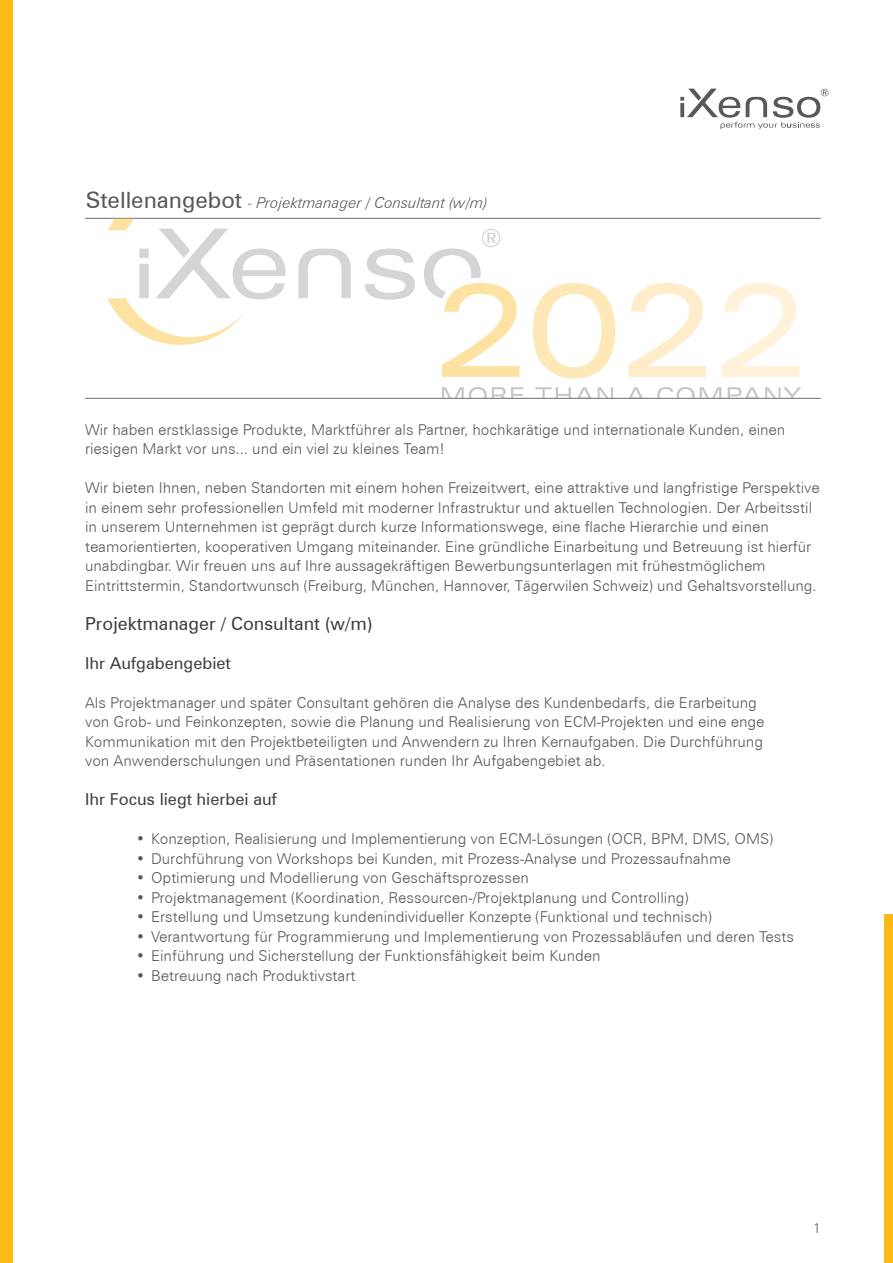
<style>
.page{position:relative;width:893px;height:1263px;background:#fff}
.page>*{position:absolute;margin:0;border:0;box-sizing:border-box;transform-origin:0 0}
.t1{font:18px "Zurich BT";color:#3e3e3f}
.t2{font:16.5px "Zurich BT";color:#3e3e3f}
.t3{font:300 15px/19.5px "Zurich BT";color:#57585a}
.t4{font:italic 300 15px "Zurich BT";color:#57585a}
.t5{font:300 13.5px "Zurich BT";color:#57585a}
.s1{font-weight:400;font-style:normal;font-size:22.5px}
</style>
<div class="page">
<div style="left:0;top:0;width:13px;height:1263px;background:#fcb814"></div>
<div style="left:884px;top:914px;width:9px;height:349px;background:#fcb814"></div>
<hr style="left:85px;top:398px;width:736px;height:1px;background:#6c6d70">
<hr style="left:85px;top:218px;width:736px;height:1px;background:#6c6d70">
<svg style="left:533px;top:283px;width:82px;height:95px"></svg>
<svg style="left:628px;top:283px;width:78px;height:94px"></svg>
<svg style="left:722px;top:283px;width:77px;height:94px"></svg>
<svg style="left:442px;top:387px;width:82px;height:11px"></svg>
<svg style="left:535px;top:387px;width:78px;height:11px"></svg>
<svg style="left:626px;top:387px;width:20px;height:11px"></svg>
<svg style="left:657px;top:387px;width:64px;height:11px"></svg>
<svg style="left:728px;top:387px;width:73px;height:11px"></svg>
<svg style="left:365px;top:249px;width:50px;height:51px"></svg>
<svg style="left:299px;top:249px;width:52px;height:49px"></svg>
<svg style="left:424px;top:229px;width:96px;height:148px"></svg>
<svg style="left:107px;top:219px;width:179px;height:126px"></svg>
<svg style="left:680px;top:89px;width:148px;height:40px"></svg>
<p class="t4" style="left:86px;top:194px;width:404px"><span class="s1">Stellenangebot</span> - Projektmanager / Consultant (w/m)</p>
<p class="t3" style="left:85px;top:419px;width:702px">Wir haben erstklassige Produkte, Marktführer als Partner, hochkarätige und internationale Kunden, einen riesigen Markt vor uns... und ein viel zu kleines Team!</p>
<p class="t3" style="left:85px;top:478px;width:736px">Wir bieten Ihnen, neben Standorten mit einem hohen Freizeitwert, eine attraktive und langfristige Perspektive in einem sehr professionellen Umfeld mit moderner Infrastruktur und aktuellen Technologien. Der Arbeitsstil in unserem Unternehmen ist geprägt durch kurze Informationswege, eine flache Hierarchie und einen teamorientierten, kooperativen Umgang miteinander. Eine gründliche Einarbeitung und Betreuung ist hierfür unabdingbar. Wir freuen uns auf Ihre aussagekräftigen Bewerbungsunterlagen mit frühestmöglichem Eintrittstermin, Standortwunsch (Freiburg, München, Hannover, Tägerwilen Schweiz) und Gehaltsvorstellung.</p>
<p class="t1" style="left:85px;top:612px;width:289px">Projektmanager / Consultant (w/m)</p>
<p class="t2" style="left:85px;top:653px;width:147px">Ihr Aufgabengebiet</p>
<p class="t3" style="left:85px;top:692px;width:681px">Als Projektmanager und später Consultant gehören die Analyse des Kundenbedarfs, die Erarbeitung von Grob- und Feinkonzepten, sowie die Planung und Realisierung von ECM-Projekten und eine enge Kommunikation mit den Projektbeteiligten und Anwendern zu Ihren Kernaufgaben. Die Durchführung von Anwenderschulungen und Präsentationen runden Ihr Aufgabengebiet ab.</p>
<p class="t2" style="left:85px;top:789px;width:193px">Ihr Focus liegt hierbei auf</p>
<p class="t3" style="left:136px;top:829px;width:639px">• Konzeption, Realisierung und Implementierung von ECM-Lösungen (OCR, BPM, DMS, OMS)</p>
<p class="t3" style="left:136px;top:848px;width:596px">• Durchführung von Workshops bei Kunden, mit Prozess-Analyse und Prozessaufnahme</p>
<p class="t3" style="left:136px;top:868px;width:394px">• Optimierung und Modellierung von Geschäftsprozessen</p>
<p class="t3" style="left:136px;top:887px;width:554px">• Projektmanagement (Koordination, Ressourcen-/Projektplanung und Controlling)</p>
<p class="t3" style="left:136px;top:907px;width:577px">• Erstellung und Umsetzung kundenindividueller Konzepte (Funktional und technisch)</p>
<p class="t3" style="left:136px;top:926px;width:659px">• Verantwortung für Programmierung und Implementierung von Prozessabläufen und deren Tests</p>
<p class="t3" style="left:136px;top:946px;width:466px">• Einführung und Sicherstellung der Funktionsfähigkeit beim Kunden</p>
<p class="t3" style="left:136px;top:965px;width:221px">• Betreuung nach Produktivstart</p>
<p class="t5" style="left:813px;top:1220px;width:9px">1</p>
</div>
